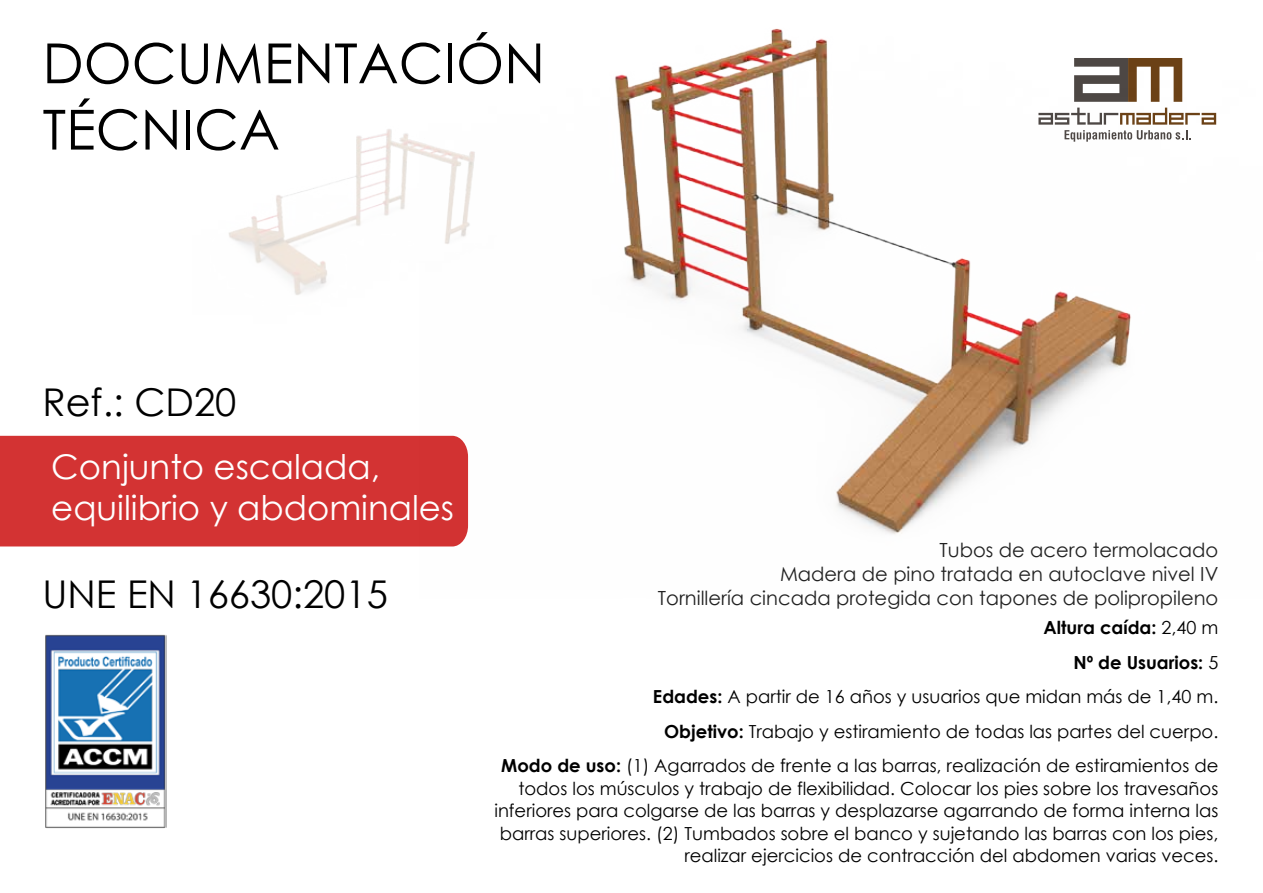
<style>
.page{position:relative;width:1263px;height:893px;background:#fff}
.page>*{position:absolute;margin:0;border:0;box-sizing:border-box;transform-origin:0 0}
.t1{font:55.35px/66.3px "Century Gothic";color:#000}
.t2{font:38.25px "Century Gothic";color:#000}
.t3{font:34.05px/40.8px "Century Gothic";color:#fff}
.t4{font:19.5px/24px "Century Gothic";color:#212121;text-align:right}
.t5{font:18px/34.5px "Century Gothic";color:#000;text-align:right}
.s1{font-weight:700}
</style>
<div class="page">
<img style="left:229px;top:129px;width:190px;height:166px">
<img style="left:419px;top:28px;width:798px;height:519px">
<div style="left:0;top:436px;width:468px;height:110px;background:#d33333"></div>
<img style="left:45px;top:634px;width:121px;height:195px">
<h1 class="t1" style="left:43px;top:29px;width:504px">DOCUMENTACIÓN<br>TÉCNICA</h1>
<h2 class="t2" style="left:43px;top:376px;width:195px">Ref.: CD20</h2>
<h3 class="t3" style="left:51px;top:446px;width:404px">Conjunto escalada, equilibrio y abdominales</h3>
<h2 class="t2" style="left:43px;top:567px;width:347px">UNE EN 16630:2015</h2>
<p class="t4" style="left:658px;top:538px;width:562px">Tubos de acero termolacado<br>Madera de pino tratada en autoclave nivel IV<br>Tornillería cincada protegida con tapones de polipropileno</p>
<p class="t5" style="left:501px;top:610px;width:719px"><span class="s1">Altura caída:</span> 2,40 m<br><span class="s1">Nº de Usuarios:</span> 5<br><span class="s1">Edades:</span> A partir de 16 años y usuarios que midan más de 1,40 m.<br><span class="s1">Objetivo:</span> Trabajo y estiramiento de todas las partes del cuerpo.<br><span class="s1">Modo de uso:</span> (1) Agarrados de frente a las barras, realización de estiramientos de</p>
<p class="t5" style="left:494px;top:777px;width:725px;line-height:22.5px">todos los músculos y trabajo de flexibilidad. Colocar los pies sobre los travesaños inferiores para colgarse de las barras y desplazarse agarrando de forma interna las barras superiores. (2) Tumbados sobre el banco y sujetando las barras con los pies, realizar ejercicios de contracción del abdomen varias veces.</p>
</div>
